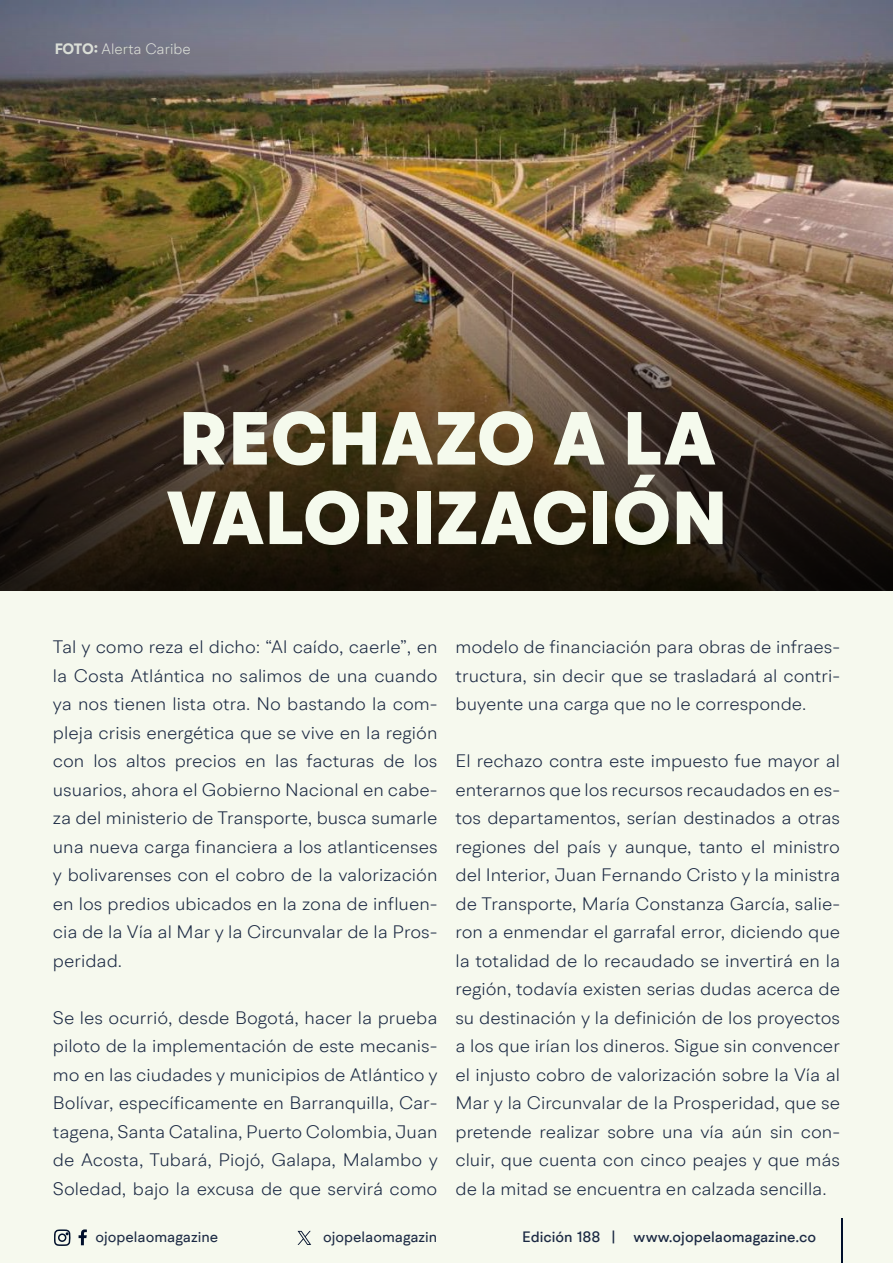
<style>
.page{position:relative;width:893px;height:1263px;background:#f6f9ee}
.page>*{position:absolute;margin:0;border:0;box-sizing:border-box;transform-origin:0 0}
.t1{font:900 75px/79.5px "BR Hendrix";letter-spacing:.01em;color:#f5faed}
.t2{font:300 18px/28.5px "BR Hendrix";color:#1b2943;text-align:justify;scale:1.04 1}
.t3{font:500 15px "BR Hendrix";color:#1b2943}
.t4{font:15px "BR Hendrix";color:#1b2943}
.t5{font:300 15px "BR Hendrix";color:#f5faed}
.s1{font-weight:700}
</style>
<div class="page">
<svg style="left:79px;top:1229px;width:8px;height:16px"></svg>
<svg style="left:54px;top:1229px;width:17px;height:17px"></svg>
<hr style="left:841px;top:1219px;width:1px;height:44px;background:#000f2b">
<svg style="left:298px;top:1231px;width:13px;height:14px"></svg>
<img style="left:0;top:136px;width:893px;height:79px">
<img style="left:0;top:215px;width:893px;height:375px">
<img style="left:0;top:0;width:893px;height:136px">
<p class="t5" style="left:54px;top:40px;width:138px"><span class="s1">FOTO:</span> Alerta Caribe</p>
<h1 class="t1" style="left:167px;top:401px;width:562px">RECHAZO A LA<br>VALORIZACIÓN</h1>
<p class="t2" style="left:53px;top:632px;width:371px">Tal y como reza el dicho: “Al caído, caerle”, en la Costa Atlántica no salimos de una cuando ya nos tienen lista otra. No bastando la com&shy;pleja crisis energética que se vive en la región con los altos precios en las facturas de los usuarios, ahora el Gobierno Nacional en cabe&shy;za del ministerio de Transporte, busca sumarle una nueva carga financiera a los atlanticenses y bolivarenses con el cobro de la valorización en los predios ubicados en la zona de influen&shy;cia de la Vía al Mar y la Circunvalar de la Pros&shy;peridad.</p>
<p class="t2" style="left:53px;top:1003px;width:372px">Se les ocurrió, desde Bogotá, hacer la prueba piloto de la implementación de este mecanis&shy;mo en las ciudades y municipios de Atlántico y Bolívar, específicamente en Barranquilla, Car&shy;tagena, Santa Catalina, Puerto Colombia, Juan de Acosta, Tubará, Piojó, Galapa, Malambo y Soledad, bajo la excusa de que servirá como</p>
<p class="t2" style="left:455px;top:632px;width:371px">modelo de financiación para obras de infraes&shy;tructura, sin decir que se trasladará al contri&shy;buyente una carga que no le corresponde.</p>
<p class="t2" style="left:455px;top:746px;width:371px">El rechazo contra este impuesto fue mayor al enterarnos que los recursos recaudados en es&shy;tos departamentos, serían destinados a otras regiones del país y aunque, tanto el ministro del Interior, Juan Fernando Cristo y la ministra de Transporte, María Constanza García, salie&shy;ron a enmendar el garrafal error, diciendo que la totalidad de lo recaudado se invertirá en la región, todavía existen serias dudas acerca de su destinación y la definición de los proyectos a los que irían los dineros. Sigue sin convencer el injusto cobro de valorización sobre la Vía al Mar y la Circunvalar de la Prosperidad, que se pretende realizar sobre una vía aún sin con&shy;cluir, que cuenta con cinco peajes y que más de la mitad se encuentra en calzada sencilla.</p>
<p class="t4" style="left:96px;top:1227px;width:124px">ojopelaomagazine</p>
<p class="t4" style="left:323px;top:1227px;width:116px">ojopelaomagazin</p>
<p class="t3" style="left:522px;top:1227px;width:295px">Edición 188 | www.ojopelaomagazine.co</p>
</div>
